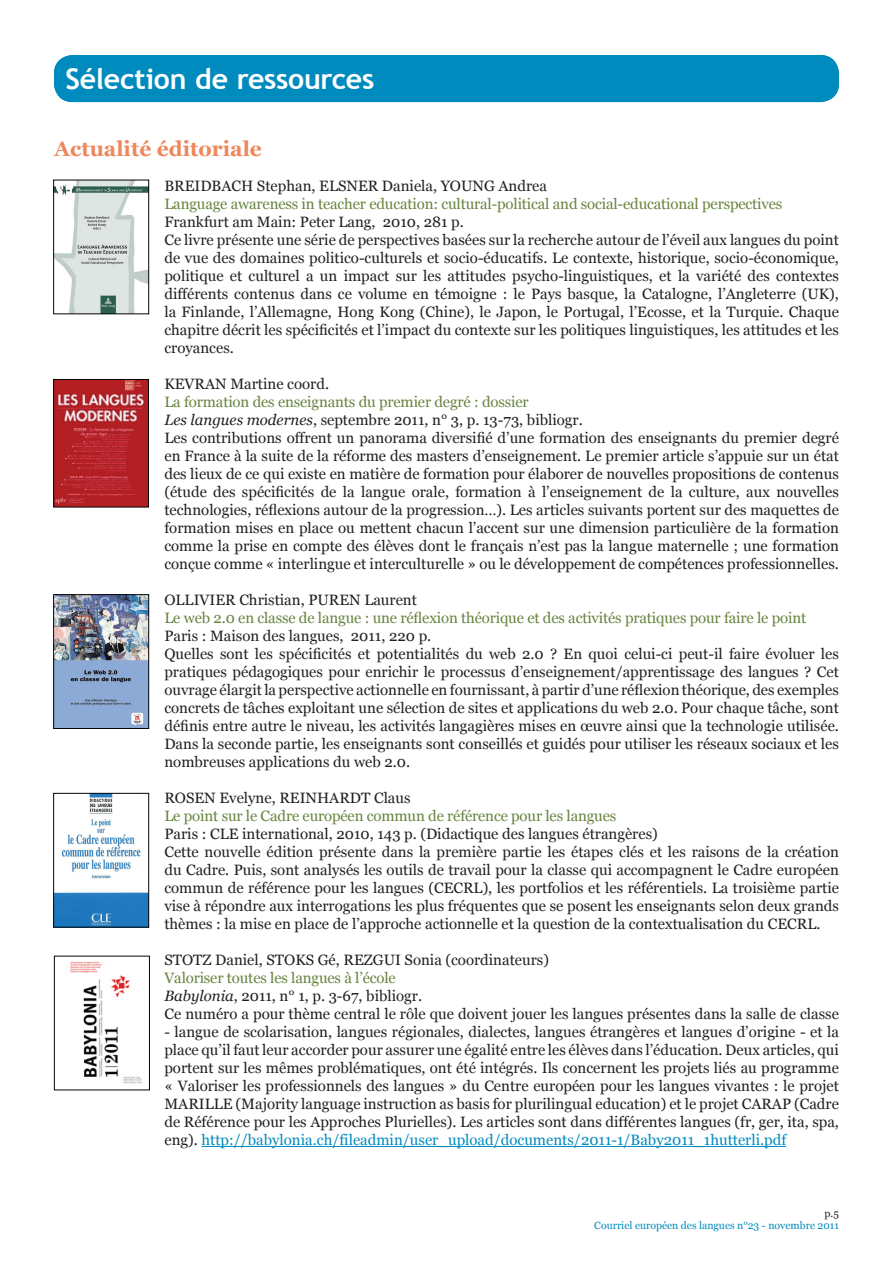
<style>
.page{position:relative;width:893px;height:1263px;background:#fff}
.page>*{position:absolute;margin:0;border:0;box-sizing:border-box;transform-origin:0 0}
.t1{font:700 28.5px "Trebuchet MS";letter-spacing:-.01em;color:#fff}
.t2{font:700 21px "Georgia";color:#ee875b}
.t3{font:15px/18px "Georgia";color:#231f20}
.t4{font:15px "Georgia";letter-spacing:-.01em;color:#67843e}
.t5{font:10.5px "Georgia";color:#008bbe}
.t6{font:10.5px "Georgia";color:#231f20}
.s1{color:#67843e}
.s2{font-style:italic}
.s3{color:#008bbe}
</style>
<div class="page">
<div style="left:55px;top:56px;width:783px;height:45px;background:#008bbe;border-radius:18px"></div>
<div style="left:54px;top:55px;width:785px;height:47px;border:2px solid #008bbe;border-radius:18px"></div>
<hr style="left:201px;top:1146px;width:585px;height:1px;background:#008bbe">
<img style="left:55px;top:795px;width:92px;height:130px">
<div style="left:53px;top:793px;width:96px;height:134px;border:1px solid #040503"></div>
<img style="left:70px;top:961px;width:73px;height:123px">
<div style="left:54px;top:956px;width:96px;height:134px;border:1px solid #040503"></div>
<img style="left:55px;top:596px;width:92px;height:131px">
<div style="left:53px;top:594px;width:96px;height:135px;border:1px solid #040503"></div>
<img style="left:55px;top:381px;width:92px;height:124px">
<div style="left:53px;top:379px;width:96px;height:128px;border:1px solid #040503"></div>
<img style="left:55px;top:182px;width:92px;height:130px">
<div style="left:53px;top:180px;width:96px;height:134px;border:1px solid #040503"></div>
<h1 class="t1" style="left:66px;top:61px;width:310px">Sélection de ressources</h1>
<h1 class="t1" style="left:66px;top:61px;width:523px">L’actualité des institutions européennes</h1>
<h2 class="t2" style="left:54px;top:137px;width:209px">Actualité éditoriale</h2>
<p class="t3" style="left:164px;top:177px;width:384px">BREIDBACH Stephan, ELSNER Daniela, YOUNG Andrea</p>
<p class="t4" style="left:164px;top:195px;width:619px">Language awareness in teacher education: cultural-political and social-educational perspectives</p>
<p class="t3" style="left:164px;top:213px;width:676px">Frankfurt am Main: Peter Lang, 2010, 281 p.<br>Ce livre présente une série de perspectives basées sur la recherche autour de l’éveil aux langues du point de vue des domaines politico-culturels et socio-éducatifs. Le contexte, historique, socio-économique, politique et culturel a un impact sur les attitudes psycho-linguistiques, et la variété des contextes différents contenus dans ce volume en témoigne : le Pays basque, la Catalogne, l’Angleterre (UK), la Finlande, l’Allemagne, Hong Kong (Chine), le Japon, le Portugal, l’Ecosse, et la Turquie. Chaque chapitre décrit les spécificités et l’impact du contexte sur les politiques linguistiques, les attitudes et les croyances.</p>
<p class="t3" style="left:164px;top:375px;width:166px">KEVRAN Martine coord.</p>
<p class="t3" style="left:164px;top:393px;width:676px"><span class="s1">La formation des enseignants du premier degré : dossier<br></span><span class="s2">Les langues modernes</span>, septembre 2011, n° 3, p. 13-73, bibliogr.<br>Les contributions offrent un panorama diversifié d’une formation des enseignants du premier degré en France à la suite de la réforme des masters d’enseignement. Le premier article s’appuie sur un état des lieux de ce qui existe en matière de formation pour élaborer de nouvelles propositions de contenus (étude des spécificités de la langue orale, formation à l’enseignement de la culture, aux nouvelles technologies, réflexions autour de la progression…). Les articles suivants portent sur des maquettes de formation mises en place ou mettent chacun l’accent sur une dimension particulière de la formation comme la prise en compte des élèves dont le français n’est pas la langue maternelle ; une formation conçue comme « interlingue et interculturelle » ou le développement de compétences professionnelles.</p>
<p class="t3" style="left:164px;top:591px;width:254px">OLLIVIER Christian, PUREN Laurent</p>
<p class="t4" style="left:164px;top:609px;width:643px">Le web 2.0 en classe de langue : une réflexion théorique et des activités pratiques pour faire le point</p>
<p class="t3" style="left:164px;top:627px;width:676px">Paris : Maison des langues, 2011, 220 p.<br>Quelles sont les spécificités et potentialités du web 2.0 ? En quoi celui-ci peut-il faire évoluer les pratiques pédagogiques pour enrichir le processus d’enseignement/apprentissage des langues ? Cet ouvrage élargit la perspective actionnelle en fournissant, à partir d’une réflexion théorique, des exemples concrets de tâches exploitant une sélection de sites et applications du web 2.0. Pour chaque tâche, sont définis entre autre le niveau, les activités langagières mises en œuvre ainsi que la technologie utilisée.<br>Dans la seconde partie, les enseignants sont conseillés et guidés pour utiliser les réseaux sociaux et les nombreuses applications du web 2.0.</p>
<p class="t3" style="left:164px;top:789px;width:248px">ROSEN Evelyne, REINHARDT Claus</p>
<p class="t4" style="left:164px;top:807px;width:453px">Le point sur le Cadre européen commun de référence pour les langues</p>
<p class="t3" style="left:164px;top:825px;width:676px">Paris : CLE international, 2010, 143 p. (Didactique des langues étrangères)<br>Cette nouvelle édition présente dans la première partie les étapes clés et les raisons de la création du Cadre. Puis, sont analysés les outils de travail pour la classe qui accompagnent le Cadre européen commun de référence pour les langues (CECRL), les portfolios et les référentiels. La troisième partie vise à répondre aux interrogations les plus fréquentes que se posent les enseignants selon deux grands thèmes : la mise en place de l’approche actionnelle et la question de la contextualisation du CECRL.</p>
<p class="t3" style="left:164px;top:951px;width:386px">STOTZ Daniel, STOKS Gé, REZGUI Sonia (coordinateurs)</p>
<p class="t3" style="left:164px;top:969px;width:676px"><span class="s1">Valoriser toutes les langues à l’école<br></span><span class="s2">Babylonia</span>, 2011, n° 1, p. 3-67, bibliogr.<br>Ce numéro a pour thème central le rôle que doivent jouer les langues présentes dans la salle de classe</p>
<p class="t3" style="left:164px;top:1023px;width:676px;text-align:justify">- langue de scolarisation, langues régionales, dialectes, langues étrangères et langues d’origine - et la place qu’il faut leur accorder pour assurer une égalité entre les élèves dans l’éducation. Deux articles, qui portent sur les mêmes problématiques, ont été intégrés. Ils concernent les projets liés au programme « Valoriser les professionnels des langues » du Centre européen pour les langues vivantes : le projet MARILLE (Majority language instruction as basis for plurilingual education) et le projet CARAP (Cadre de Référence pour les Approches Plurielles). Les articles sont dans différentes langues (fr, ger, ita, spa, eng). <span class="s3">http://babylonia.ch/fileadmin/user_upload/documents/2011-1/Baby2011_1hutterli.pdf</span></p>
<p class="t6" style="left:825px;top:1207px;width:16px">p.5</p>
<p class="t5" style="left:594px;top:1220px;width:246px">Courriel européen des langues n°23 - novembre 2011</p>
</div>
